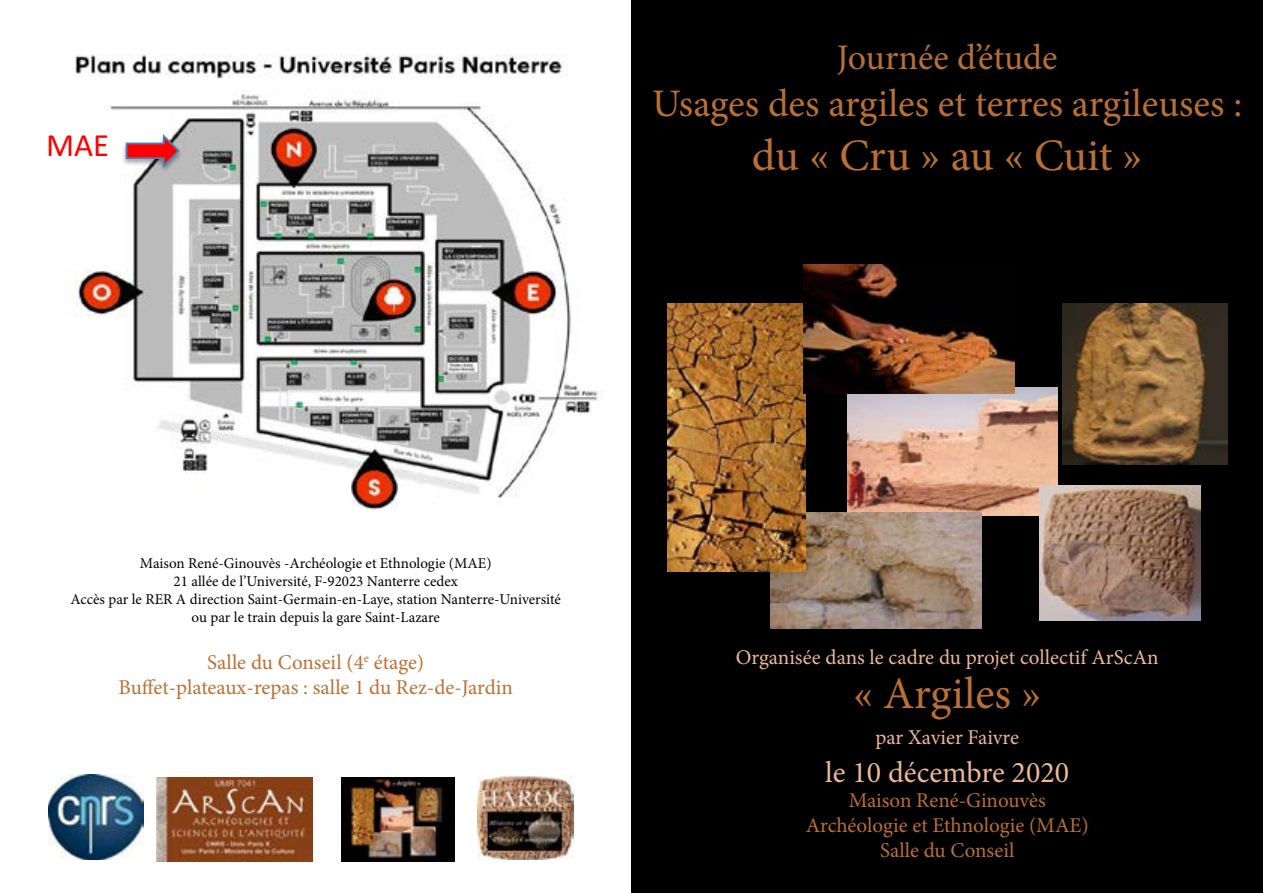
<style>
.page{position:relative;width:1263px;height:893px;background:#fff}
.page>*{position:absolute;margin:0;border:0;box-sizing:border-box;transform-origin:0 0}
.t1{font:45px "Minion Pro";color:#ba7034}
.t2{font:39px "Minion Pro";color:#ba7034}
.t3{font:36px "Minion Pro";color:#ba7034}
.t4{font:32.85px "Calibri";color:#f00}
.t5{font:30px "Minion Pro";color:#eeb997}
.t6{font:21px/25.2px "Minion Pro";color:#ba7034;text-align:center}
.t7{font:21px "Minion Pro";color:#eeb997}
.t8{font:15px/18px "Minion Pro";color:#000;text-align:center}
</style>
<div class="page">
<div style="left:631px;top:0;width:632px;height:893px;background:#000"></div>
<img style="left:1062px;top:304px;width:165px;height:160px">
<img style="left:847px;top:388px;width:210px;height:127px">
<img style="left:771px;top:512px;width:210px;height:116px">
<img style="left:1039px;top:485px;width:161px;height:135px">
<img style="left:667px;top:304px;width:138px;height:267px">
<img style="left:804px;top:265px;width:210px;height:129px">
<img style="left:75px;top:54px;width:523px;height:456px">
<img style="left:119px;top:130px;width:67px;height:47px">
<svg style="left:125px;top:132px;width:56px;height:38px"></svg>
<img style="left:49px;top:774px;width:94px;height:86px">
<img style="left:157px;top:777px;width:156px;height:84px">
<img style="left:478px;top:776px;width:96px;height:84px">
<img style="left:341px;top:778px;width:113px;height:83px">
<h3 class="t3" style="left:837px;top:33px;width:222px">Journée d’étude</h3>
<h2 class="t2" style="left:652px;top:77px;width:592px">Usages des argiles et terres argileuses :</h2>
<h3 class="t4" style="left:46px;top:122px;width:65px">MAE</h3>
<h1 class="t1" style="left:752px;top:125px;width:392px">du « Cru » au « Cuit »</h1>
<p class="t8" style="left:71px;top:554px;width:492px">Maison René-Ginouvès -Archéologie et Ethnologie (MAE)<br>21 allée de l’Université, F-92023 Nanterre cedex<br>Accès par le RER A direction Saint-Germain-en-Laye, station Nanterre-Université ou par le train depuis la gare Saint-Lazare</p>
<h3 class="t6" style="left:119px;top:650px;width:396px">Salle du Conseil (4<sup>e</sup> étage)<br>Buffet-plateaux-repas : salle 1 du Rez-de-Jardin</h3>
<h3 class="t7" style="left:736px;top:643px;width:424px">Organisée dans le cadre du projet collectif ArScAn</h3>
<h1 class="t1" style="left:853px;top:664px;width:190px">« Argiles »</h1>
<h3 class="t7" style="left:875px;top:723px;width:145px">par Xavier Faivre</h3>
<h3 class="t5" style="left:825px;top:752px;width:245px">le 10 décembre 2020</h3>
<h3 class="t6" style="left:806px;top:788px;width:284px">Maison René-Ginouvès<br>Archéologie et Ethnologie (MAE)<br>Salle du Conseil</h3>
</div>
